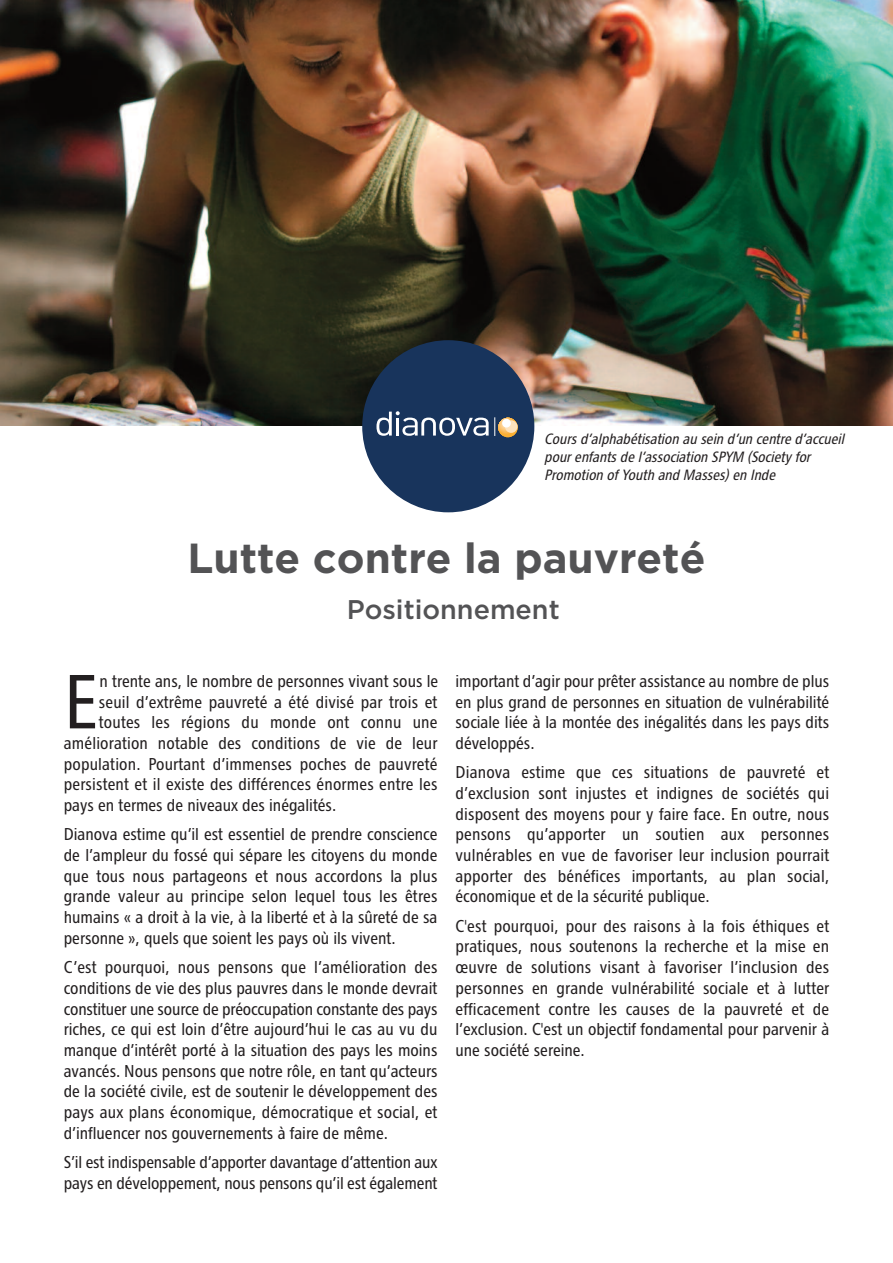
<style>
.page{position:relative;width:893px;height:1263px;background:#fff}
.page>*{position:absolute;margin:0;border:0;box-sizing:border-box;transform-origin:0 0}
.t1{font:76.95px "Chaloult Cond";color:#231f20}
.t2{font:700 42px "Gotham";color:#535355}
.t3{font:500 27px "Gotham";color:#535355}
.t4{font:17.25px/20.7px "Chaloult Cond";color:#231f20;text-align:justify}
.t5{font:italic 15px/18px "Chaloult Cond";color:#231f20}
</style>
<div class="page">
<img style="left:0;top:0;width:893px;height:425px">
<div style="left:362px;top:340px;width:172px;height:172px;background:#18345c;border-radius:50%"></div>
<svg style="left:376px;top:411px;width:142px;height:26px"></svg>
<p class="t5" style="left:544px;top:431px;width:304px">Cours d’alphabétisation au sein d’un centre d’accueil pour enfants de l’association SPYM (Society for<br>Promotion of Youth and Masses) en Inde</p>
<h2 class="t2" style="left:187px;top:533px;width:519px">Lutte contre la pauvreté</h2>
<h3 class="t3" style="left:347px;top:594px;width:215px">Positionnement</h3>
<h1 class="t1" style="left:64px;top:675px;width:37px">E</h1>
<p class="t4" style="left:100px;top:672px;width:340px">n trente ans, le nombre de personnes vivant sous le</p>
<p class="t4" style="left:99px;top:693px;width:340px">seuil d’extrême pauvreté a été divisé par trois et</p>
<p class="t4" style="left:99px;top:714px;width:340px">toutes les régions du monde ont connu une</p>
<p class="t4" style="left:64px;top:734px;width:375px">amélioration notable des conditions de vie de leur</p>
<p class="t4" style="left:64px;top:755px;width:375px">population. Pourtant d’immenses poches de pauvreté</p>
<p class="t4" style="left:64px;top:776px;width:375px">persistent et il existe des différences énormes entre les</p>
<p class="t4" style="left:64px;top:796px;width:274px">pays en termes de niveaux des inégalités.</p>
<p class="t4" style="left:64px;top:826px;width:375px">Dianova estime qu’il est essentiel de prendre conscience de l’ampleur du fossé qui sépare les citoyens du monde que tous nous partageons et nous accordons la plus grande valeur au principe selon lequel tous les êtres humains « a droit à la vie, à la liberté et à la sûreté de sa personne », quels que soient les pays où ils vivent.</p>
<p class="t4" style="left:64px;top:958px;width:375px">C’est pourquoi, nous pensons que l’amélioration des conditions de vie des plus pauvres dans le monde devrait constituer une source de préoccupation constante des pays riches, ce qui est loin d’être aujourd’hui le cas au vu du manque d’intérêt porté à la situation des pays les moins avancés. Nous pensons que notre rôle, en tant qu’acteurs de la société civile, est de soutenir le développement des pays aux plans économique, démocratique et social, et d’influencer nos gouvernements à faire de même.</p>
<p class="t4" style="left:64px;top:1153px;width:375px">S’il est indispensable d’apporter davantage d’attention aux pays en développement, nous pensons qu’il est également</p>
<p class="t4" style="left:455px;top:672px;width:375px">important d’agir pour prêter assistance au nombre de plus en plus grand de personnes en situation de vulnérabilité sociale liée à la montée des inégalités dans les pays dits développés.</p>
<p class="t4" style="left:455px;top:764px;width:375px">Dianova estime que ces situations de pauvreté et d’exclusion sont injustes et indignes de sociétés qui disposent des moyens pour y faire face. En outre, nous pensons qu’apporter un soutien aux personnes vulnérables en vue de favoriser leur inclusion pourrait apporter des bénéfices importants, au plan social, économique et de la sécurité publique.</p>
<p class="t4" style="left:455px;top:917px;width:375px">C'est pourquoi, pour des raisons à la fois éthiques et pratiques, nous soutenons la recherche et la mise en œuvre de solutions visant à favoriser l’inclusion des personnes en grande vulnérabilité sociale et à lutter efficacement contre les causes de la pauvreté et de l’exclusion. C'est un objectif fondamental pour parvenir à une société sereine.</p>
</div>
